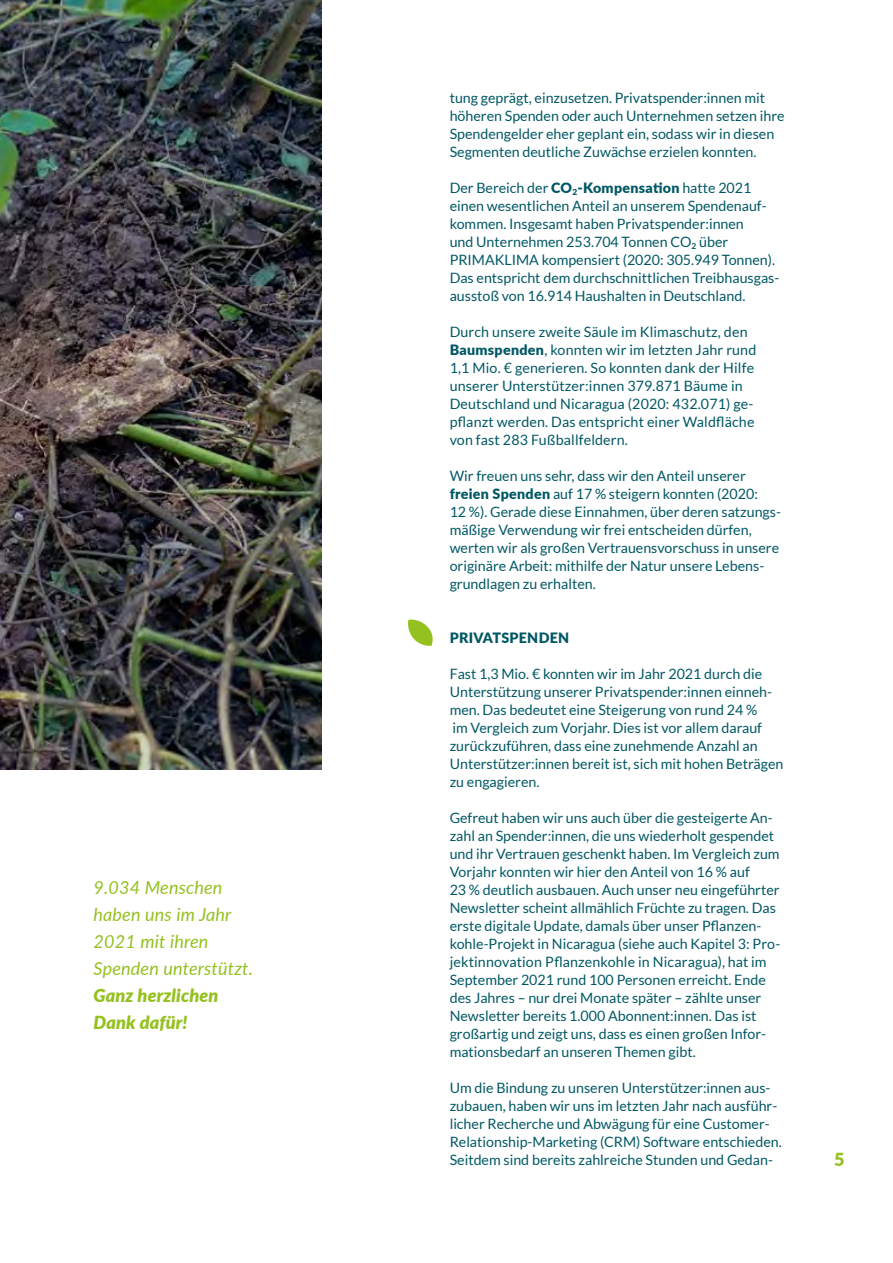
<style>
.page{position:relative;width:893px;height:1263px;background:#fff}
.page>*{position:absolute;margin:0;border:0;box-sizing:border-box;transform-origin:0 0}
.t1{font:italic 18px/27px "Lato";letter-spacing:.01em;color:#95c11f}
.t2{font:italic 900 18px/27px "Lato";letter-spacing:.01em;color:#95c11f}
.t3{font:900 18px "Lato";color:#95c11f}
.t4{font:14.25px/18px "Lato";color:#005864}
.t5{font:900 14.25px "Lato";letter-spacing:.02em;color:#005864}
.s1{font-weight:900}
</style>
<div class="page">
<img style="left:0;top:0;width:321px;height:769px">
<svg style="left:408px;top:620px;width:25px;height:26px"></svg>
<p class="t1" style="left:94px;top:873px;width:161px">9.034 Menschen haben uns im Jahr<br>2021 mit ihren<br>Spenden unterstützt.</p>
<p class="t2" style="left:94px;top:981px;width:126px">Ganz herzlichen<br>Dank dafür!</p>
<p class="t4" style="left:450px;top:89px;width:336px">tung geprägt, einzusetzen. Privatspender:innen mit höheren Spenden oder auch Unternehmen setzen ihre Spendengelder eher geplant ein, sodass wir in diesen Segmenten deutliche Zuwächse erzielen konnten.</p>
<p class="t4" style="left:450px;top:179px;width:331px">Der Bereich der <span class="s1">CO</span><sub>2</sub><span class="s1">-Kompensation</span> hatte 2021 einen wesentlichen Anteil an unserem Spendenauf&shy;kommen. Insgesamt haben Privatspender:innen<br>und Unternehmen 253.704 Tonnen CO<sub>2</sub> über PRIMAKLIMA kompensiert (2020: 305.949 Tonnen).<br>Das entspricht dem durchschnittlichen Treibhausgas&shy;ausstoß von 16.914 Haushalten in Deutschland.</p>
<p class="t4" style="left:450px;top:323px;width:308px">Durch unsere zweite Säule im Klimaschutz, den <span class="s1">Baumspenden</span>, konnten wir im letzten Jahr rund 1,1 Mio. € generieren. So konnten dank der Hilfe unserer Unterstützer:innen 379.871 Bäume in Deutschland und Nicaragua (2020: 432.071) ge&shy;pflanzt werden. Das entspricht einer Waldfläche von fast 283 Fußballfeldern.</p>
<p class="t4" style="left:450px;top:467px;width:333px">Wir freuen uns sehr, dass wir den Anteil unserer <span class="s1">freien Spenden</span> auf 17 % steigern konnten (2020:<br>12 %). Gerade diese Einnahmen, über deren satzungs&shy;mäßige Verwendung wir frei entscheiden dürfen, werten wir als großen Vertrauensvorschuss in unsere originäre Arbeit: mithilfe der Natur unsere Lebens&shy;grundlagen zu erhalten.</p>
<p class="t5" style="left:450px;top:627px;width:121px">PRIVATSPENDEN</p>
<p class="t4" style="left:450px;top:665px;width:335px">Fast 1,3 Mio. € konnten wir im Jahr 2021 durch die Unterstützung unserer Privatspender:innen einneh&shy;men. Das bedeutet eine Steigerung von rund 24 %<br>im Vergleich zum Vorjahr. Dies ist vor allem darauf zurückzuführen, dass eine zunehmende Anzahl an Unterstützer:innen bereit ist, sich mit hohen Beträgen zu engagieren.</p>
<p class="t4" style="left:450px;top:809px;width:332px">Gefreut haben wir uns auch über die gesteigerte An&shy;zahl an Spender:innen, die uns wiederholt gespendet und ihr Vertrauen geschenkt haben. Im Vergleich zum Vorjahr konnten wir hier den Anteil von 16 % auf<br>23 % deutlich ausbauen. Auch unser neu eingeführter Newsletter scheint allmählich Früchte zu tragen. Das erste digitale Update, damals über unser Pflanzen&shy;kohle-Projekt in Nicaragua (siehe auch Kapitel 3: Pro&shy;jektinnovation Pflanzenkohle in Nicaragua), hat im September 2021 rund 100 Personen erreicht. Ende des Jahres – nur drei Monate später – zählte unser Newsletter bereits 1.000 Abonnent:innen. Das ist großartig und zeigt uns, dass es einen großen Infor&shy;mationsbedarf an unseren Themen gibt.</p>
<p class="t4" style="left:450px;top:1079px;width:334px">Um die Bindung zu unseren Unterstützer:innen aus&shy;zubauen, haben wir uns im letzten Jahr nach ausführ&shy;licher Recherche und Abwägung für eine Customer-Relationship-Marketing (CRM) Software entschieden.<br>Seitdem sind bereits zahlreiche Stunden und Gedan-</p>
<p class="t3" style="left:834px;top:1145px;width:12px">5</p>
</div>
